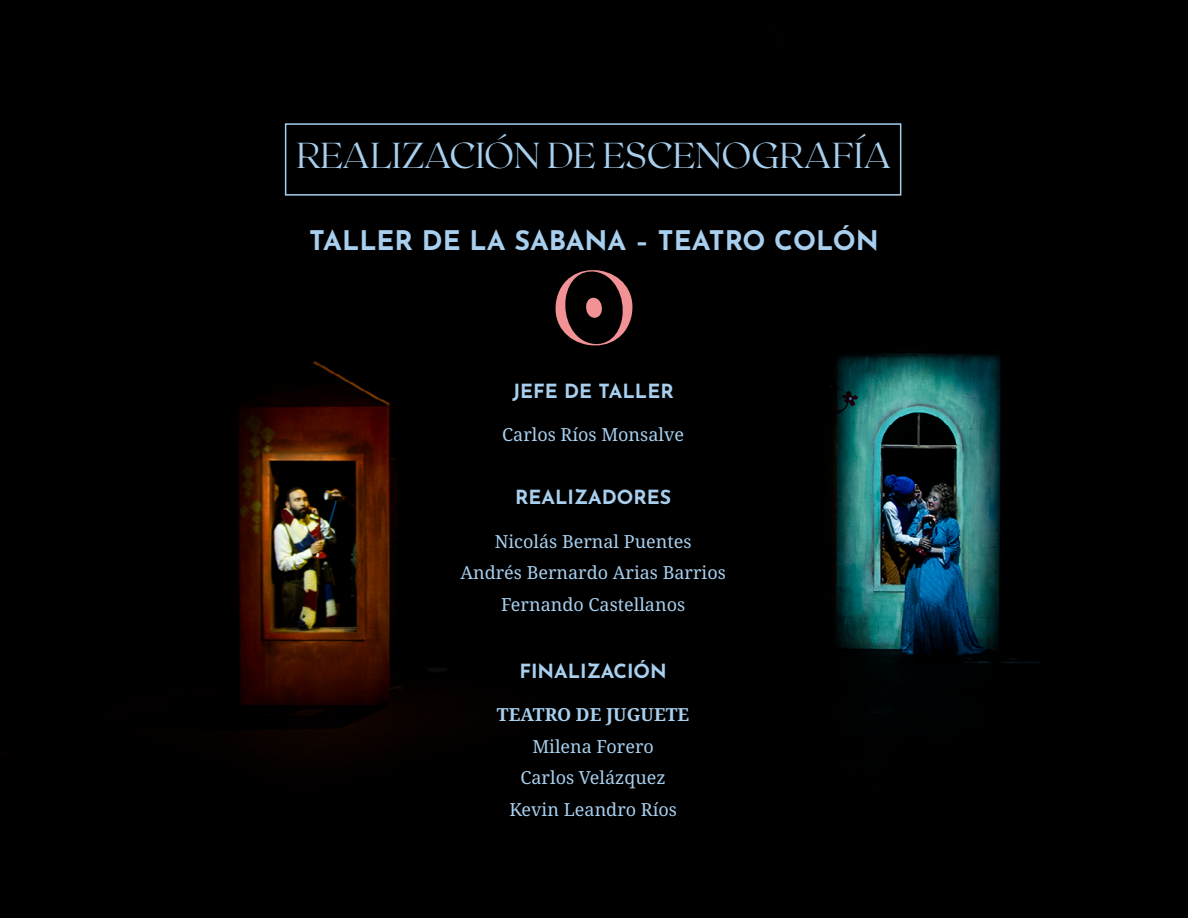
<style>
.page{position:relative;width:1188px;height:918px;background:#fff}
.page>*{position:absolute;margin:0;border:0;box-sizing:border-box;transform-origin:0 0}
.t1{font:100 36px "Roxborough CF";color:#a8cfee}
.t2{font:700 27px "Josefin Sans";color:#a8cfee}
.t3{font:700 19.5px "Josefin Sans";color:#a8cfee}
.t4{font:18px "Noto Serif";color:#a8cfee}
.t5{font:700 18px "Noto Serif";color:#a8cfee}
</style>
<div class="page">
<img style="left:0;top:0;width:1188px;height:918px">
<div style="left:285px;top:123px;width:616px;height:73px;border:2px solid #a8cfee"></div>
<svg style="left:552px;top:267px;width:84px;height:81px;background:#372122"></svg>
<p class="t1" style="left:296px;top:132px;width:597px">REALIZACIÓN DE ESCENOGRAFÍA</p>
<p class="t2" style="left:309px;top:216px;width:571px">TALLER DE LA SABANA – TEATRO COLÓN</p>
<p class="t3" style="left:512px;top:373px;width:163px">JEFE DE TALLER</p>
<p class="t4" style="left:502px;top:422px;width:183px">Carlos Ríos Monsalve</p>
<p class="t3" style="left:515px;top:480px;width:157px">REALIZADORES</p>
<p class="t4" style="left:495px;top:529px;width:198px">Nicolás Bernal Puentes</p>
<p class="t4" style="left:460px;top:560px;width:267px">Andrés Bernardo Arias Barrios</p>
<p class="t4" style="left:501px;top:592px;width:186px">Fernando Castellanos</p>
<p class="t3" style="left:519px;top:653px;width:149px">FINALIZACIÓN</p>
<p class="t5" style="left:497px;top:702px;width:194px">TEATRO DE JUGUETE</p>
<p class="t4" style="left:532px;top:734px;width:123px">Milena Forero</p>
<p class="t4" style="left:520px;top:765px;width:147px">Carlos Velázquez</p>
<p class="t4" style="left:509px;top:797px;width:169px">Kevin Leandro Ríos</p>
</div>
